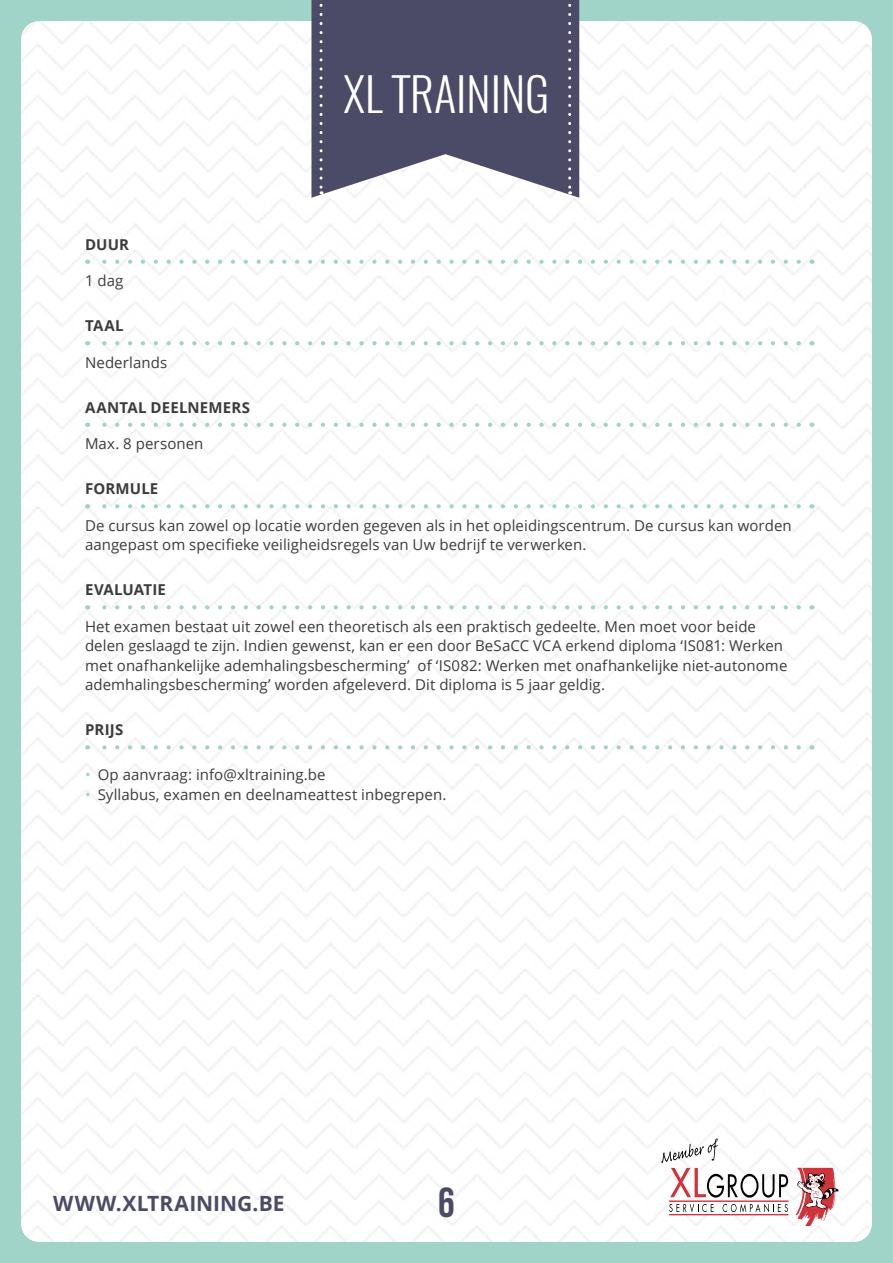
<style>
.page{position:relative;width:893px;height:1263px;background:#a1d4c8}
.page>*{position:absolute;margin:0;border:0;box-sizing:border-box;transform-origin:0 0}
.t1{font:300 46.5px "Oswald";color:#fff}
.t2{font:700 42px "Bebas Neue";color:#4c4b67}
.t3{font:700 21px "Open Sans";color:#4c4b67}
.t4{font:15px/19.5px "Open Sans";letter-spacing:.005em;color:#3c3c3b}
.t5{font:700 15px "Open Sans";letter-spacing:.01em;color:#3c3c3b}
.s1{color:#a1d4c8}
</style>
<div class="page">
<img style="left:21px;top:21px;width:851px;height:1221px">
<svg style="left:311px;top:0;width:268px;height:198px;background:#605f78"></svg>
<svg style="left:320px;top:0;width:3px;height:194px"></svg>
<svg style="left:568px;top:0;width:3px;height:194px"></svg>
<svg style="left:669px;top:1204px;width:45px;height:8px"></svg>
<svg style="left:723px;top:1203px;width:65px;height:9px"></svg>
<hr style="left:669px;top:1200px;width:120px;height:2px;background:#ce343a">
<hr style="left:669px;top:1214px;width:120px;height:1px;background:#ce343a">
<svg style="left:796px;top:1168px;width:43px;height:57px;background:#d29295"></svg>
<svg style="left:661px;top:1138px;width:127px;height:59px;background:#e3dcdc"></svg>
<svg style="left:94px;top:260px;width:705px;height:4px"></svg>
<svg style="left:94px;top:341px;width:705px;height:4px"></svg>
<svg style="left:94px;top:423px;width:705px;height:4px"></svg>
<svg style="left:94px;top:504px;width:705px;height:4px"></svg>
<svg style="left:94px;top:605px;width:705px;height:4px"></svg>
<svg style="left:94px;top:745px;width:705px;height:4px"></svg>
<h1 class="t1" style="left:343px;top:63px;width:207px">XL TRAINING</h1>
<p class="t5" style="left:85px;top:234px;width:45px">DUUR</p>
<p class="t4" style="left:85px;top:271px;width:40px">1 dag</p>
<p class="t5" style="left:85px;top:315px;width:40px">TAAL</p>
<p class="t4" style="left:85px;top:352px;width:84px">Nederlands</p>
<p class="t5" style="left:85px;top:397px;width:167px">AANTAL DEELNEMERS</p>
<p class="t4" style="left:85px;top:434px;width:120px">Max. 8 personen</p>
<p class="t5" style="left:85px;top:478px;width:75px">FORMULE</p>
<p class="t4" style="left:85px;top:515px;width:708px">De cursus kan zowel op locatie worden gegeven als in het opleidingscentrum. De cursus kan worden aangepast om specifieke veiligheidsregels van Uw bedrijf te verwerken.</p>
<p class="t5" style="left:85px;top:579px;width:82px">EVALUATIE</p>
<p class="t4" style="left:85px;top:616px;width:704px">Het examen bestaat uit zowel een theoretisch als een praktisch gedeelte. Men moet voor beide delen geslaagd te zijn. Indien gewenst, kan er een door BeSaCC VCA erkend diploma ‘IS081: Werken met onafhankelijke ademhalingsbescherming’ of ‘IS082: Werken met onafhankelijke niet-autonome ademhalingsbescherming’ worden afgeleverd. Dit diploma is 5 jaar geldig.</p>
<p class="t5" style="left:85px;top:719px;width:40px">PRIJS</p>
<p class="t4" style="left:85px;top:765px;width:242px"><span class="s1">•</span> Op aanvraag: info@xltraining.be</p>
<p class="t4" style="left:85px;top:784px;width:363px"><span class="s1">•</span> Syllabus, examen en deelnameattest inbegrepen.</p>
<h3 class="t3" style="left:53px;top:1189px;width:233px">WWW.XLTRAINING.BE</h3>
<h2 class="t2" style="left:438px;top:1179px;width:18px">6</h2>
</div>
